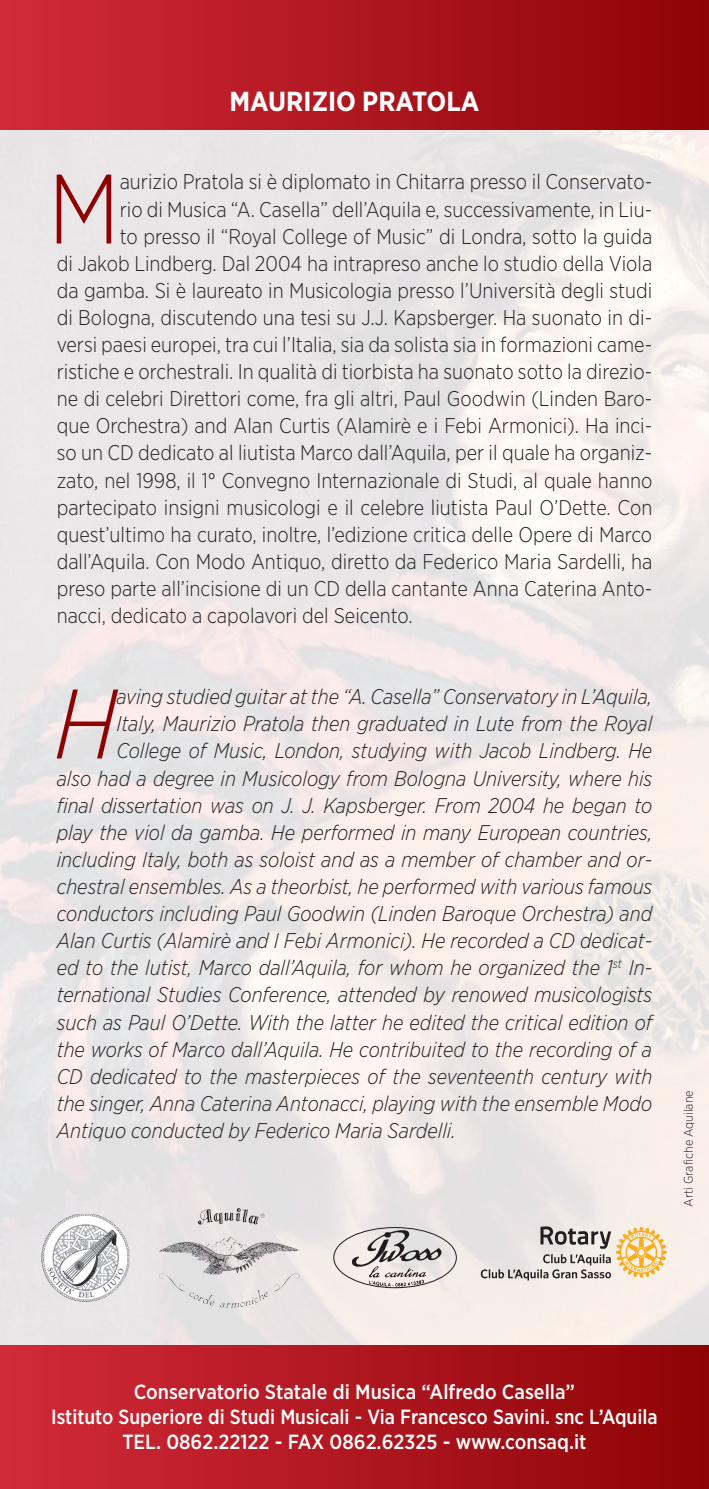
<style>
.page{position:relative;width:709px;height:1489px;background:#fff}
.page>*{position:absolute;margin:0;border:0;box-sizing:border-box;transform-origin:0 0}
.t1{font:300 98.5px "Gotham Narrow";color:#8d0203}
.t2{font:italic 300 98.5px "Gotham Narrow";color:#8d0203}
.t3{font:700 27.5px "Gotham Narrow";color:#fff}
.t4{font:300 21.25px "Gotham Narrow";color:#231f20}
.t5{font:italic 300 21.25px "Gotham Narrow";color:#231f20}
.t6{font:500 20.5px/25px "Gotham Narrow";color:#fff;text-align:center}
.t7{font:300 12.5px "Gotham Narrow";color:#231f20}
</style>
<div class="page">
<img style="left:0;top:130px;width:709px;height:1214px">
<div style="left:0;top:1344px;width:709px;height:144px;background:linear-gradient(to right,#d22a39,#8e0306)"></div>
<div style="left:0;top:0;width:709px;height:130px;background:linear-gradient(to right,#d22a39,#8e0306)"></div>
<img style="left:334px;top:1227px;width:122px;height:60px">
<div style="left:333px;top:1226px;width:124px;height:62px;border:1px solid #231f20;border-radius:50%"></div>
<svg style="left:481px;top:1226px;width:185px;height:54px;background:#d8cab9"></svg>
<svg style="left:605px;top:1271px;width:6px;height:7px"></svg>
<img style="left:156px;top:1205px;width:147px;height:104px">
<img style="left:41px;top:1213px;width:89px;height:88px">
<p class="t3" style="left:229px;top:83px;width:37px">MAURIZIO</p>
<p class="t3" style="left:362px;top:83px;width:34px">PRATOLA</p>
<h1 class="t1" style="left:48px;top:148px;width:73px">M</h1>
<p class="t4" style="left:120px;top:169px;width:534px">aurizio Pratola si è diplomato in Chitarra presso il Conservato-</p>
<p class="t4" style="left:120px;top:196px;width:534px">rio di Musica “A. Casella” dell’Aquila e, successivamente, in Liu-</p>
<p class="t4" style="left:120px;top:223px;width:534px">to presso il “Royal College of Music” di Londra, sotto la guida</p>
<p class="t4" style="left:57px;top:250px;width:597px">di Jakob Lindberg. Dal 2004 ha intrapreso anche lo studio della Viola</p>
<p class="t4" style="left:57px;top:277px;width:597px">da gamba. Si è laureato in Musicologia presso l’Università degli studi</p>
<p class="t4" style="left:57px;top:304px;width:597px">di Bologna, discutendo una tesi su J.J. Kapsberger. Ha suonato in di-</p>
<p class="t4" style="left:57px;top:331px;width:597px">versi paesi europei, tra cui l’Italia, sia da solista sia in formazioni came-</p>
<p class="t4" style="left:57px;top:358px;width:597px">ristiche e orchestrali. In qualità di tiorbista ha suonato sotto la direzio-</p>
<p class="t4" style="left:57px;top:385px;width:597px">ne di celebri Direttori come, fra gli altri, Paul Goodwin (Linden Baro-</p>
<p class="t4" style="left:57px;top:413px;width:597px">que Orchestra) and Alan Curtis (Alamirè e i Febi Armonici). Ha inci-</p>
<p class="t4" style="left:57px;top:440px;width:597px">so un CD dedicato al liutista Marco dall’Aquila, per il quale ha organiz-</p>
<p class="t4" style="left:57px;top:467px;width:597px">zato, nel 1998, il 1° Convegno Internazionale di Studi, al quale hanno</p>
<p class="t4" style="left:57px;top:494px;width:597px">partecipato insigni musicologi e il celebre liutista Paul O’Dette. Con</p>
<p class="t4" style="left:57px;top:521px;width:597px">quest’ultimo ha curato, inoltre, l’edizione critica delle Opere di Marco</p>
<p class="t4" style="left:57px;top:548px;width:597px">dall’Aquila. Con Modo Antiquo, diretto da Federico Maria Sardelli, ha</p>
<p class="t4" style="left:57px;top:575px;width:597px">preso parte all’incisione di un CD della cantante Anna Caterina Anto-</p>
<p class="t4" style="left:57px;top:602px;width:357px">nacci, dedicato a capolavori del Seicento.</p>
<h1 class="t2" style="left:54px;top:663px;width:64px">H</h1>
<p class="t5" style="left:116px;top:684px;width:537px">aving studied guitar at the “A. Casella” Conservatory in L’Aquila,</p>
<p class="t5" style="left:116px;top:711px;width:537px">Italy, Maurizio Pratola then graduated in Lute from the Royal</p>
<p class="t5" style="left:116px;top:738px;width:537px">College of Music, London, studying with Jacob Lindberg. He</p>
<p class="t5" style="left:57px;top:765px;width:597px">also had a degree in Musicology from Bologna University, where his</p>
<p class="t5" style="left:57px;top:792px;width:597px">final dissertation was on J. J. Kapsberger. From 2004 he began to</p>
<p class="t5" style="left:57px;top:819px;width:597px">play the viol da gamba. He performed in many European countries,</p>
<p class="t5" style="left:57px;top:846px;width:597px">including Italy, both as soloist and as a member of chamber and or-</p>
<p class="t5" style="left:57px;top:873px;width:597px">chestral ensembles. As a theorbist, he performed with various famous</p>
<p class="t5" style="left:57px;top:900px;width:597px">conductors including Paul Goodwin (Linden Baroque Orchestra) and</p>
<p class="t5" style="left:57px;top:927px;width:597px">Alan Curtis (Alamirè and I Febi Armonici). He recorded a CD dedicat-</p>
<p class="t5" style="left:57px;top:954px;width:597px">ed to the lutist, Marco dall’Aquila, for whom he organized the 1<sup>st</sup> In-</p>
<p class="t5" style="left:57px;top:981px;width:597px">ternational Studies Conference, attended by renowed musicologists</p>
<p class="t5" style="left:57px;top:1009px;width:597px">such as Paul O’Dette. With the latter he edited the critical edition of</p>
<p class="t5" style="left:57px;top:1036px;width:597px">the works of Marco dall’Aquila. He contribuited to the recording of a</p>
<p class="t5" style="left:57px;top:1063px;width:597px">CD dedicated to the masterpieces of the seventeenth century with</p>
<p class="t5" style="left:57px;top:1090px;width:597px">the singer, Anna Caterina Antonacci, playing with the ensemble Modo</p>
<p class="t5" style="left:57px;top:1117px;width:400px">Antiquo conducted by Federico Maria Sardelli.</p>
<p class="t7" style="left:680px;top:1206px;width:118px;rotate:-90deg">Arti Grafiche Aquilane</p>
<p class="t6" style="left:51px;top:1378px;width:608px">Conservatorio Statale di Musica “Alfredo Casella”<br>Istituto Superiore di Studi Musicali - Via Francesco Savini. snc L’Aquila<br>TEL. 0862.22122 - FAX 0862.62325 - www.consaq.it</p>
</div>
